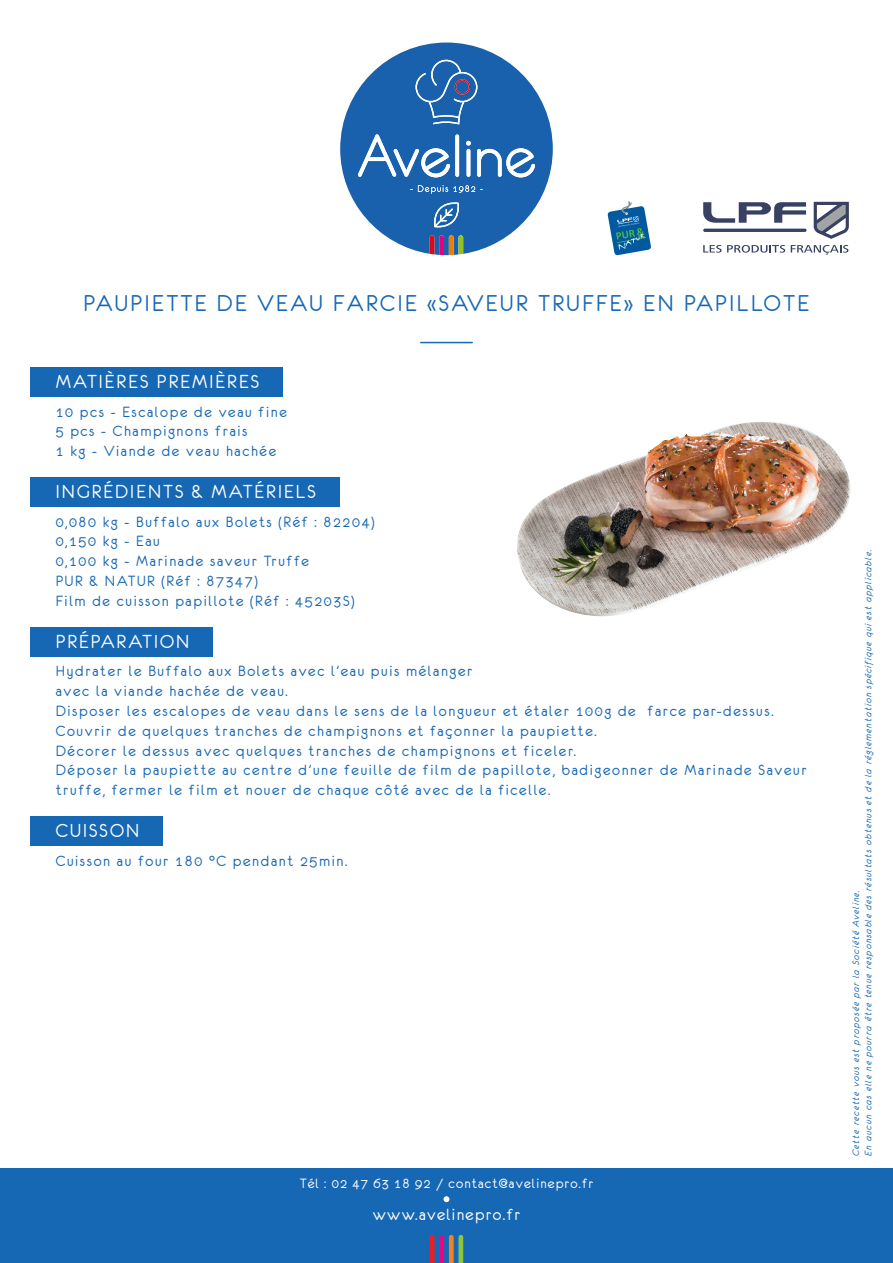
<style>
.page{position:relative;width:893px;height:1263px;background:#fff}
.page>*{position:absolute;margin:0;border:0;box-sizing:border-box;transform-origin:0 0}
.t1{font:25.5px "Eurofurenceregular";letter-spacing:.1em;color:#1768b4}
.TITRE{font:21px "Eurofurenceregular";letter-spacing:.1em;color:#fff}
.t2{font:18px "Eurofurenceregular";letter-spacing:.075em;color:#fff}
.TEXTE{font:16.5px/19.8px "Eurofurenceregular";letter-spacing:.1em;color:#1768b4}
.t3{font:15px "Eurofurenceregular";letter-spacing:.075em;color:#fff}
.t4{font:10.5px "Eurofurenceitalic";letter-spacing:.1em;color:#1768b4}
</style>
<div class="page">
<img style="left:517px;top:422px;width:333px;height:195px">
<div style="left:0;top:1168px;width:893px;height:95px;background:#1768b4"></div>
<svg style="left:340px;top:43px;width:213px;height:211px;fill:#1961ac"></svg>
<svg style="left:433px;top:202px;width:27px;height:26px"></svg>
<svg style="left:416px;top:60px;width:61px;height:64px;background:#3973b3"></svg>
<svg style="left:430px;top:235px;width:33px;height:20px"></svg>
<svg style="left:410px;top:185px;width:73px;height:9px"></svg>
<svg style="left:466px;top:141px;width:5px;height:5px"></svg>
<svg style="left:358px;top:134px;width:92px;height:43px"></svg>
<svg style="left:455px;top:134px;width:4px;height:43px"></svg>
<hr style="left:467px;top:149px;width:3px;height:28px;background:#fff;border-radius:2px">
<svg style="left:477px;top:148px;width:58px;height:29px"></svg>
<svg style="left:430px;top:1235px;width:33px;height:28px"></svg>
<svg style="left:443px;top:1196px;width:6px;height:6px"></svg>
<hr style="left:421px;top:342px;width:51px;height:1px;background:#1768b4">
<svg style="left:703px;top:245px;width:82px;height:8px"></svg>
<svg style="left:791px;top:245px;width:57px;height:10px"></svg>
<svg style="left:814px;top:202px;width:35px;height:37px"></svg>
<hr style="left:703px;top:229px;width:104px;height:3px;background:#384162;border-radius:2px">
<svg style="left:703px;top:202px;width:103px;height:21px"></svg>
<div style="left:30px;top:367px;width:253px;height:29px;background:#1768b4"></div>
<div style="left:30px;top:477px;width:309px;height:30px;background:#1768b4"></div>
<div style="left:30px;top:627px;width:183px;height:29px;background:#1768b4"></div>
<div style="left:30px;top:816px;width:133px;height:30px;background:#1768b4"></div>
<svg style="left:608px;top:201px;width:43px;height:54px"></svg>
<p class="t1" style="left:84px;top:290px;width:727px">PAUPIETTE DE VEAU FARCIE «SAVEUR TRUFFE» EN PAPILLOTE</p>
<p class="TITRE" style="left:56px;top:371px;width:205px">MATIÈRES PREMIÈRES</p>
<p class="TEXTE" style="left:56px;top:401px;width:233px">10 pcs - Escalope de veau fine<br>5 pcs - Champignons frais<br>1 kg - Viande de veau hachée</p>
<p class="TITRE" style="left:56px;top:481px;width:262px">INGRÉDIENTS &amp; MATÉRIELS</p>
<p class="TEXTE" style="left:56px;top:512px;width:320px">0,080 kg - Buffalo aux Bolets (Réf : 82204)<br>0,150 kg - Eau<br>0,100 kg - Marinade saveur Truffe<br>PUR &amp; NATUR (Réf : 87347)<br>Film de cuisson papillote (Réf : 45203S)</p>
<p class="TITRE" style="left:56px;top:631px;width:135px">PRÉPARATION</p>
<p class="TEXTE" style="left:56px;top:661px;width:752px">Hydrater le Buffalo aux Bolets avec l’eau puis mélanger<br>avec la viande hachée de veau.<br>Disposer les escalopes de veau dans le sens de la longueur et étaler 100g de farce par-dessus.<br>Couvrir de quelques tranches de champignons et façonner la paupiette.<br>Décorer le dessus avec quelques tranches de champignons et ficeler.<br>Déposer la paupiette au centre d’une feuille de film de papillote, badigeonner de Marinade Saveur truffe, fermer le film et nouer de chaque côté avec de la ficelle.</p>
<p class="TITRE" style="left:56px;top:820px;width:85px">CUISSON</p>
<p class="TEXTE" style="left:56px;top:851px;width:293px">Cuisson au four 180 °C pendant 25min.</p>
<p class="t3" style="left:300px;top:1176px;width:295px">Tél : 02 47 63 18 92 / contact@avelinepro.fr</p>
<p class="t2" style="left:373px;top:1206px;width:149px">www.avelinepro.fr</p>
<p class="t4" style="left:863px;top:1156px;width:608px;rotate:-90deg">En aucun cas elle ne pourra être tenue responsable des résultats obtenus et de la réglementation spécifique qui est applicable.</p>
<p class="t4" style="left:850px;top:1156px;width:267px;rotate:-90deg">Cette recette vous est proposée par la Société Aveline.</p>
</div>
